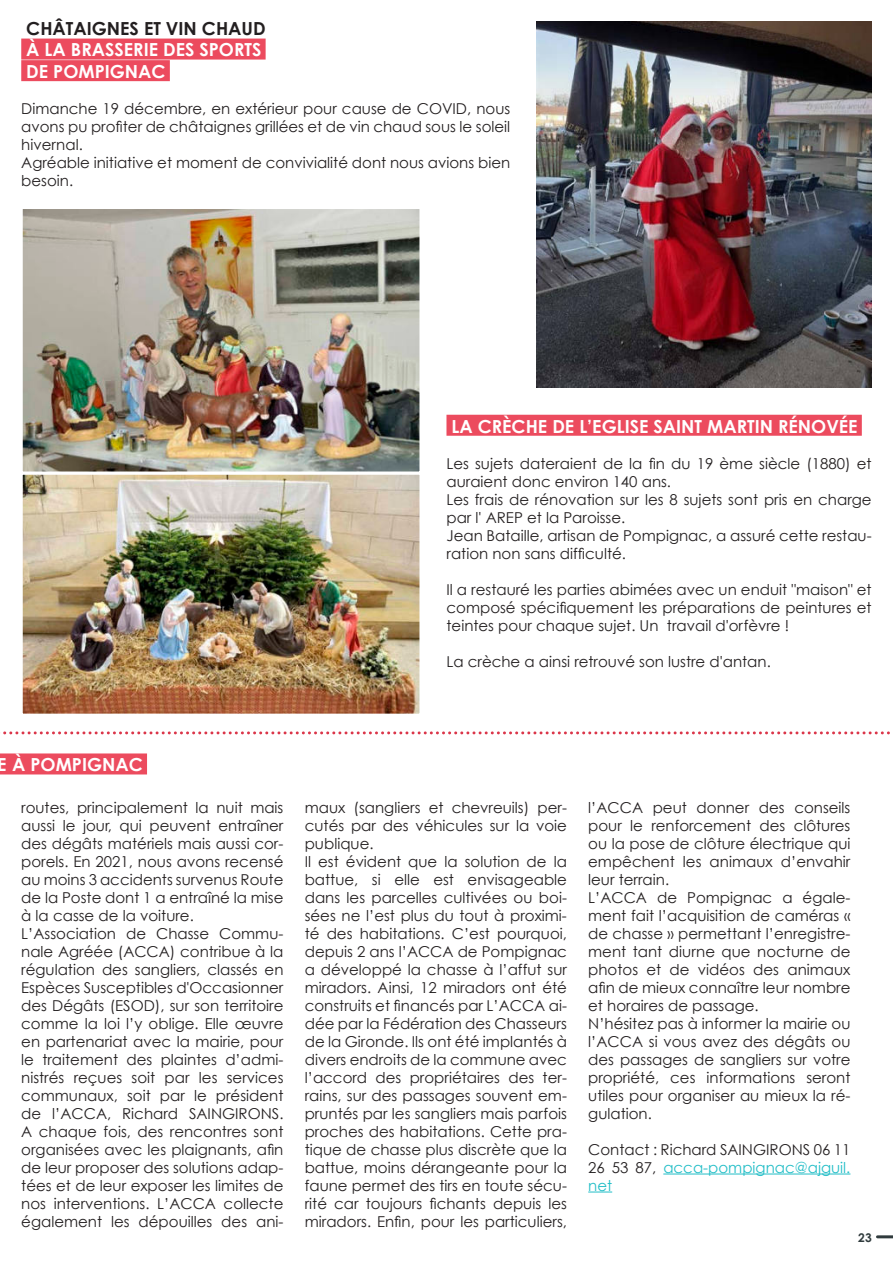
<style>
.page{position:relative;width:893px;height:1263px;background:#fff}
.page>*{position:absolute;margin:0;border:0;box-sizing:border-box;transform-origin:0 0}
.t1{font:700 18px/21.6px "Century Gothic";color:#fff}
.t2{font:700 18px "Century Gothic";color:#231f20}
.t3{font:15px/18px "Century Gothic";color:#231f20}
.t4{font:700 12px "Century Gothic";color:#303b3d}
.s1{color:#23bec7}
</style>
<div class="page">
<hr style="left:877px;top:1235px;width:16px;height:3px;background:#303b3d">
<div style="left:0;top:753px;width:147px;height:21px;background:#ec4b5e"></div>
<svg style="left:3px;top:731px;width:887px;height:3px"></svg>
<div style="left:21px;top:39px;width:245px;height:21px;background:#ec4b5e"></div>
<div style="left:21px;top:60px;width:149px;height:21px;background:#ec4b5e"></div>
<img style="left:537px;top:21px;width:335px;height:367px">
<div style="left:446px;top:415px;width:416px;height:21px;background:#ec4b5e"></div>
<img style="left:24px;top:210px;width:394px;height:503px">
<div style="left:20px;top:471px;width:402px;height:246px;border:3px solid #fff"></div>
<div style="left:20px;top:206px;width:402px;height:268px;border:3px solid #fff"></div>
<hr style="left:663px;top:1173px;width:187px;height:1px;background:#23bec7">
<svg style="left:588px;top:1191px;width:24px;height:1px"></svg>
<p class="t2" style="left:26px;top:20px;width:241px">CHÂTAIGNES ET VIN CHAUD</p>
<p class="t1" style="left:26px;top:40px;width:237px">À LA BRASSERIE DES SPORTS<br>DE POMPIGNAC</p>
<p class="t3" style="left:21px;top:99px;width:490px">Dimanche 19 décembre, en extérieur pour cause de COVID, nous avons pu profiter de châtaignes grillées et de vin chaud sous le soleil hivernal.<br>Agréable initiative et moment de convivialité dont nous avions bien besoin.</p>
<p class="t1" style="left:-2px;top:755px;width:147px">E À POMPIGNAC</p>
<p class="t1" style="left:451px;top:416px;width:408px">LA CRÈCHE DE L’EGLISE SAINT MARTIN RÉNOVÉE</p>
<p class="t3" style="left:446px;top:454px;width:427px">Les sujets dateraient de la fin du 19 ème siècle (1880) et auraient donc environ 140 ans.<br>Les frais de rénovation sur les 8 sujets sont pris en charge par l' AREP et la Paroisse.<br>Jean Bataille, artisan de Pompignac, a assuré cette restau&shy;ration non sans difficulté.</p>
<p class="t3" style="left:446px;top:580px;width:427px;text-align:justify">Il a restauré les parties abimées avec un enduit "maison" et composé spécifiquement les préparations de peintures et teintes pour chaque sujet. Un travail d'orfèvre !</p>
<p class="t3" style="left:446px;top:652px;width:326px">La crèche a ainsi retrouvé son lustre d'antan.</p>
<p class="t3" style="left:21px;top:799px;width:264px">routes, principalement la nuit mais aussi le jour, qui peuvent entraîner des dégâts matériels mais aussi cor&shy;porels. En 2021, nous avons recensé au moins 3 accidents survenus Route de la Poste dont 1 a entraîné la mise à la casse de la voiture.<br>L’Association de Chasse Commu&shy;nale Agréée (ACCA) contribue à la régulation des sangliers, classés en Espèces Susceptibles d'Occasionner des Dégâts (ESOD), sur son territoire comme la loi l’y oblige. Elle œuvre en partenariat avec la mairie, pour le traitement des plaintes d’admi&shy;nistrés reçues soit par les services communaux, soit par le président de l’ACCA, Richard SAINGIRONS.<br>A chaque fois, des rencontres sont organisées avec les plaignants, afin de leur proposer des solutions adap&shy;tées et de leur exposer les limites de nos interventions. L’ACCA collecte également les dépouilles des ani-</p>
<p class="t3" style="left:305px;top:798px;width:264px">maux (sangliers et chevreuils) per&shy;cutés par des véhicules sur la voie publique.<br>Il est évident que la solution de la battue, si elle est envisageable dans les parcelles cultivées ou boi&shy;sées ne l’est plus du tout à proximi&shy;té des habitations. C’est pourquoi, depuis 2 ans l’ACCA de Pompignac a développé la chasse à l’affut sur miradors. Ainsi, 12 miradors ont été construits et financés par L’ACCA ai&shy;dée par la Fédération des Chasseurs de la Gironde. Ils ont été implantés à divers endroits de la commune avec l’accord des propriétaires des ter&shy;rains, sur des passages souvent em&shy;pruntés par les sangliers mais parfois proches des habitations. Cette pra&shy;tique de chasse plus discrète que la battue, moins dérangeante pour la faune permet des tirs en toute sécu&shy;rité car toujours fichants depuis les miradors. Enfin, pour les particuliers,</p>
<p class="t3" style="left:588px;top:798px;width:264px">l’ACCA peut donner des conseils pour le renforcement des clôtures ou la pose de clôture électrique qui empêchent les animaux d’envahir leur terrain.<br>L’ACCA de Pompignac a égale&shy;ment fait l’acquisition de caméras « de chasse » permettant l’enregistre&shy;ment tant diurne que nocturne de photos et de vidéos des animaux afin de mieux connaître leur nombre et horaires de passage.<br>N’hésitez pas à informer la mairie ou l’ACCA si vous avez des dégâts ou des passages de sangliers sur votre propriété, ces informations seront utiles pour organiser au mieux la ré&shy;gulation.</p>
<p class="t3" style="left:588px;top:1140px;width:264px;text-align:justify">Contact : Richard SAINGIRONS 06 11<br>26 53 87, <span class="s1">acca-pompignac@ajguil. net</span></p>
<p class="t4" style="left:858px;top:1232px;width:15px">23</p>
</div>
